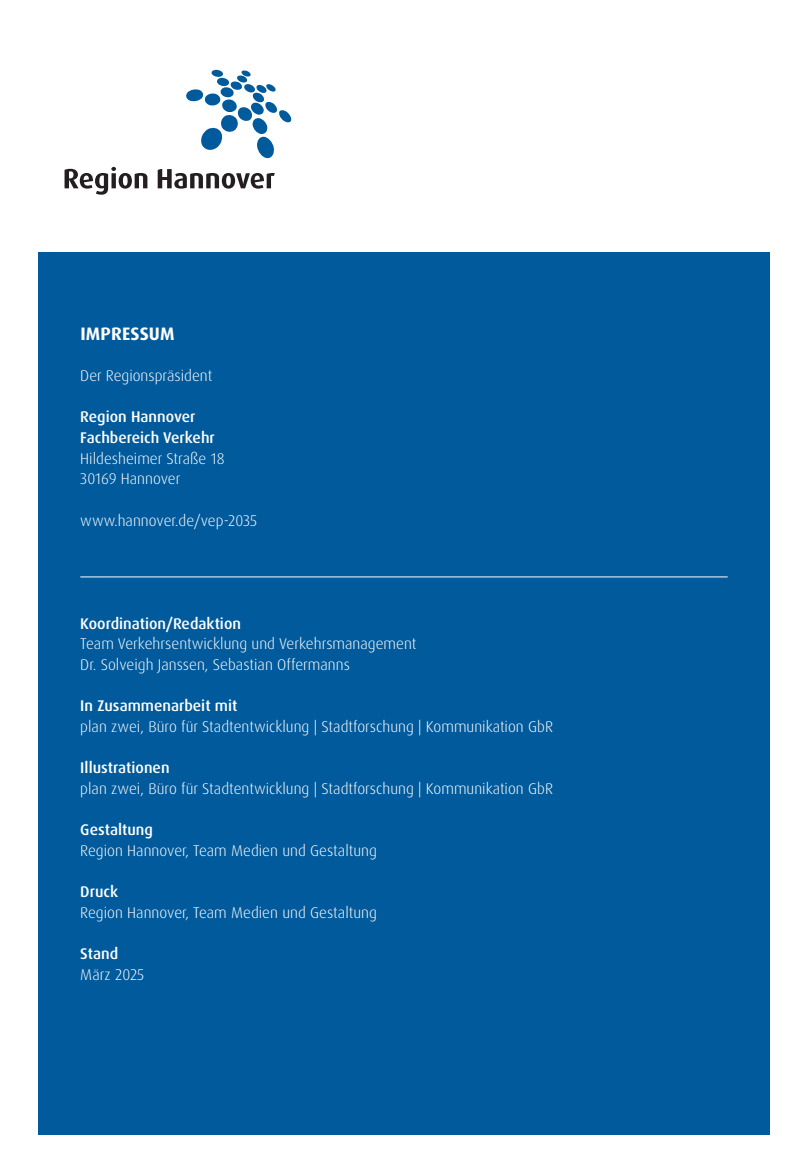
<style>
.page{position:relative;width:808px;height:1170px;background:#fff}
.page>*{position:absolute;margin:0;border:0;box-sizing:border-box;transform-origin:0 0}
.t1{font:700 18px "Dax Pro";letter-spacing:.01em;color:#fff}
.t2{font:300 15.45px/20.7px "Dax Pro";color:#fff}
.t3{font:500 15.45px/20.7px "Dax Pro";color:#fff}
</style>
<div class="page">
<div style="left:38px;top:252px;width:732px;height:882px;background:#005a9c"></div>
<svg style="left:65px;top:167px;width:82px;height:28px"></svg>
<svg style="left:158px;top:169px;width:117px;height:20px"></svg>
<svg style="left:186px;top:70px;width:105px;height:88px"></svg>
<hr style="left:80px;top:576px;width:648px;height:1px;background:#fff">
<p class="t1" style="left:80px;top:322px;width:96px">IMPRESSUM</p>
<p class="t2" style="left:80px;top:365px;width:134px">Der Regionspräsident</p>
<p class="t3" style="left:80px;top:406px;width:136px">Region Hannover<br>Fachbereich Verkehr</p>
<p class="t2" style="left:80px;top:448px;width:146px">Hildesheimer Straße 18<br>30169 Hannover</p>
<p class="t2" style="left:80px;top:510px;width:178px">www.hannover.de/vep-2035</p>
<p class="t3" style="left:80px;top:613px;width:162px">Koordination/Redaktion</p>
<p class="t2" style="left:80px;top:633px;width:338px">Team Verkehrsentwicklung und Verkehrsmanagement<br>Dr. Solveigh Janssen, Sebastian Offermanns</p>
<p class="t3" style="left:80px;top:695px;width:159px">In Zusammenarbeit mit</p>
<p class="t2" style="left:80px;top:716px;width:474px">plan zwei, Büro für Stadtentwicklung | Stadtforschung | Kommunikation GbR</p>
<p class="t3" style="left:80px;top:757px;width:91px">Illustrationen</p>
<p class="t2" style="left:80px;top:778px;width:474px">plan zwei, Büro für Stadtentwicklung | Stadtforschung | Kommunikation GbR</p>
<p class="t3" style="left:80px;top:819px;width:74px">Gestaltung</p>
<p class="t2" style="left:80px;top:840px;width:298px">Region Hannover, Team Medien und Gestaltung</p>
<p class="t3" style="left:80px;top:881px;width:39px">Druck</p>
<p class="t2" style="left:80px;top:902px;width:298px">Region Hannover, Team Medien und Gestaltung</p>
<p class="t3" style="left:80px;top:943px;width:39px">Stand</p>
<p class="t2" style="left:80px;top:964px;width:65px">März 2025</p>
</div>
